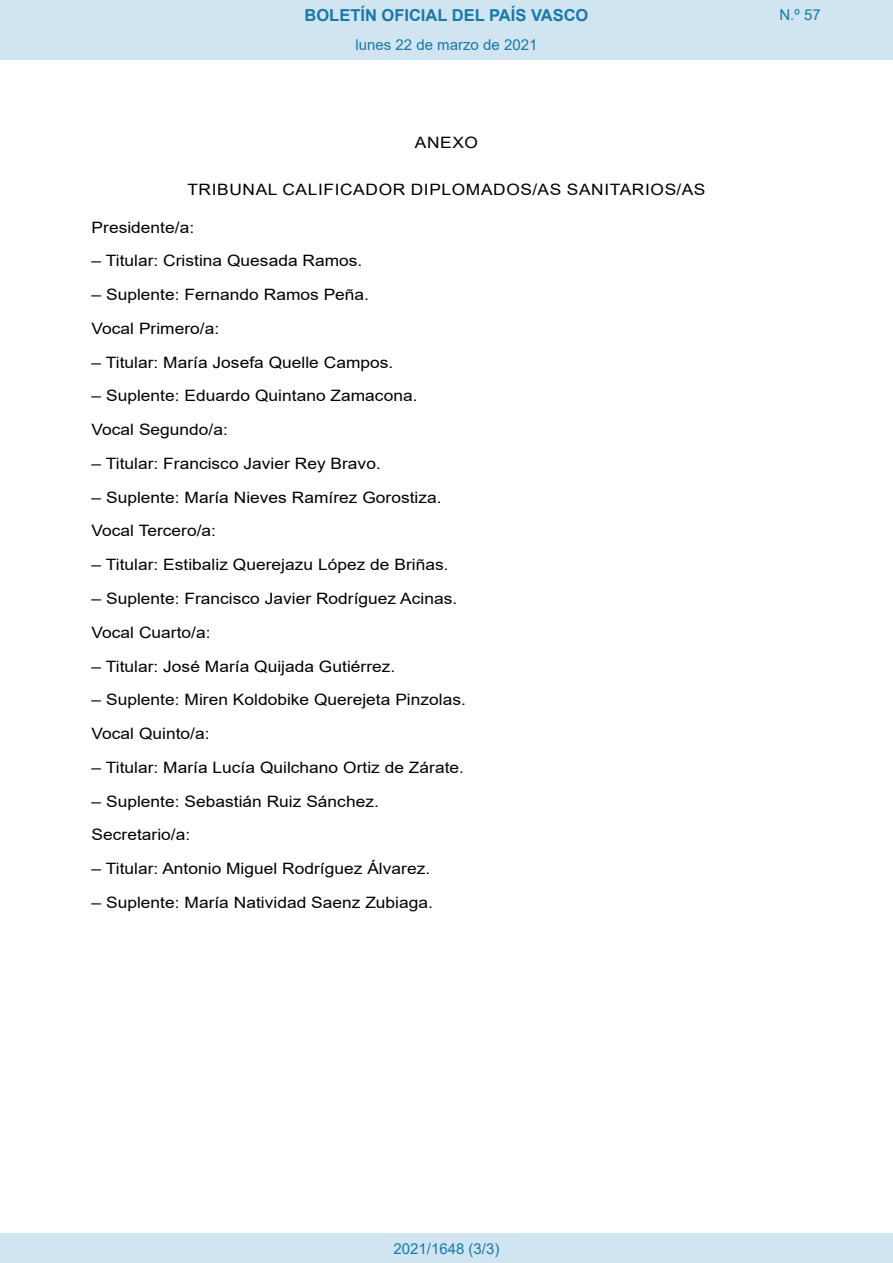
<style>
.page{position:relative;width:893px;height:1263px;background:#fff}
.page>*{position:absolute;margin:0;border:0;box-sizing:border-box;transform-origin:0 0}
.t1{font:700 16.5px "Arial";color:#1879ad}
.BOPVDetalle{font:15.6px "Arial";color:#000;scale:1.11 1}
.BOPVClave{font:15.6px "Arial";letter-spacing:.035em;color:#000;scale:1.11 1}
.Paginacion_Centro{font:15px "Arial";color:#1879ad}
</style>
<div class="page">
<div style="left:0;top:0;width:893px;height:60px;background:#d0e5f0"></div>
<div style="left:0;top:1233px;width:893px;height:30px;background:#d0e5f0"></div>
<p class="t1" style="left:305px;top:3px;width:285px">BOLETÍN OFICIAL DEL PAÍS VASCO</p>
<p class="Paginacion_Centro" style="left:356px;top:35px;width:183px">lunes 22 de marzo de 2021</p>
<p class="BOPVClave" style="left:415px;top:132px;width:58px">ANEXO</p>
<p class="BOPVClave" style="left:187px;top:178px;width:468px">TRIBUNAL CALIFICADOR DIPLOMADOS/AS SANITARIOS/AS</p>
<p class="BOPVDetalle" style="left:92px;top:216px;width:94px">Presidente/a:</p>
<p class="BOPVDetalle" style="left:92px;top:250px;width:245px">– Titular: Cristina Quesada Ramos.</p>
<p class="BOPVDetalle" style="left:92px;top:284px;width:251px">– Suplente: Fernando Ramos Peña.</p>
<p class="BOPVDetalle" style="left:92px;top:318px;width:116px">Vocal Primero/a:</p>
<p class="BOPVDetalle" style="left:92px;top:351px;width:273px">– Titular: María Josefa Quelle Campos.</p>
<p class="BOPVDetalle" style="left:92px;top:385px;width:295px">– Suplente: Eduardo Quintano Zamacona.</p>
<p class="BOPVDetalle" style="left:92px;top:419px;width:124px">Vocal Segundo/a:</p>
<p class="BOPVDetalle" style="left:92px;top:453px;width:262px">– Titular: Francisco Javier Rey Bravo.</p>
<p class="BOPVDetalle" style="left:92px;top:486px;width:317px">– Suplente: María Nieves Ramírez Gorostiza.</p>
<p class="BOPVDetalle" style="left:92px;top:520px;width:114px">Vocal Tercero/a:</p>
<p class="BOPVDetalle" style="left:92px;top:554px;width:323px">– Titular: Estibaliz Querejazu López de Briñas.</p>
<p class="BOPVDetalle" style="left:92px;top:588px;width:331px">– Suplente: Francisco Javier Rodríguez Acinas.</p>
<p class="BOPVDetalle" style="left:92px;top:621px;width:109px">Vocal Cuarto/a:</p>
<p class="BOPVDetalle" style="left:92px;top:655px;width:275px">– Titular: José María Quijada Gutiérrez.</p>
<p class="BOPVDetalle" style="left:92px;top:689px;width:339px">– Suplente: Miren Koldobike Querejeta Pinzolas.</p>
<p class="BOPVDetalle" style="left:92px;top:723px;width:108px">Vocal Quinto/a:</p>
<p class="BOPVDetalle" style="left:92px;top:756px;width:337px">– Titular: María Lucía Quilchano Ortiz de Zárate.</p>
<p class="BOPVDetalle" style="left:92px;top:790px;width:260px">– Suplente: Sebastián Ruiz Sánchez.</p>
<p class="BOPVDetalle" style="left:92px;top:824px;width:90px">Secretario/a:</p>
<p class="BOPVDetalle" style="left:92px;top:858px;width:306px">– Titular: Antonio Miguel Rodríguez Álvarez.</p>
<p class="BOPVDetalle" style="left:92px;top:891px;width:309px">– Suplente: María Natividad Saenz Zubiaga.</p>
<p class="Paginacion_Centro" style="left:779px;top:5px;width:43px">N.º 57</p>
<p class="Paginacion_Centro" style="left:393px;top:1238px;width:107px">2021/1648 (3/3)</p>
</div>
